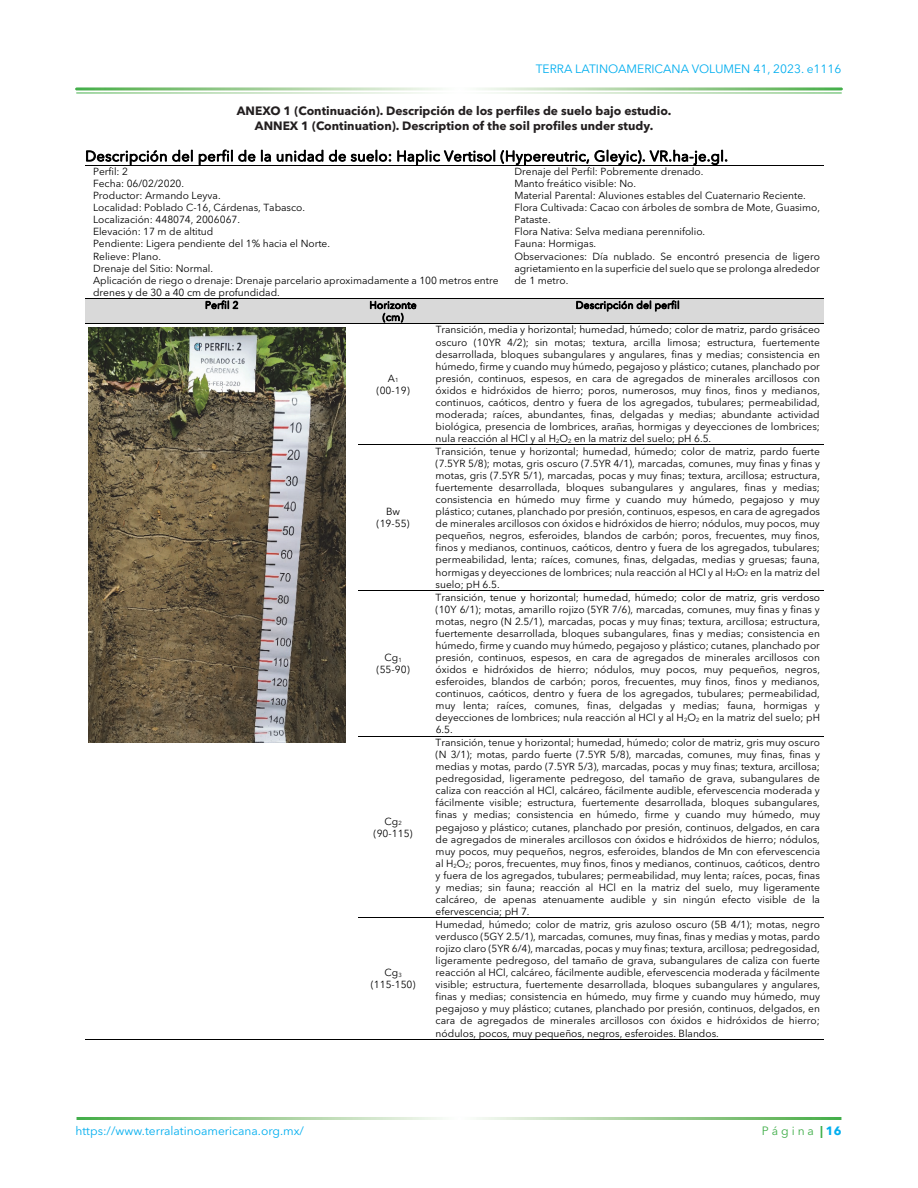
<style>
.page{position:relative;width:918px;height:1188px;background:#fff}
.page>*{position:absolute;margin:0;border:0;box-sizing:border-box;transform-origin:0 0}
.t1{font:14.55px "Avenir Next LT Pro";letter-spacing:.02em;color:#000}
._13_-TITULO_FIGURA{font:700 12px "Avenir Next LT Pro";color:#231f20}
.t2{font:12px "Avenir Next LT Pro";color:#00aeef}
.t3{font:12px "Avenir Next LT Pro";color:#40ae49}
.t4{font:10.2px/12px "Avenir Next LT Pro";color:#000;text-align:center}
.t5{font:10.2px/12px "Avenir Next LT Pro";letter-spacing:.02em;color:#000;text-align:center}
.s1{font-size:5.85px}
.s2{font-weight:700}
.s3{font-weight:700;color:#00aeef}
</style>
<div class="page">
<hr style="left:85px;top:165px;width:739px;height:1px;background:#000">
<div style="left:85px;top:299px;width:274px;height:24px;background:#d9d9d9"></div>
<div style="left:359px;top:299px;width:69px;height:24px;background:#d9d9d9"></div>
<div style="left:428px;top:299px;width:396px;height:24px;background:#d9d9d9"></div>
<hr style="left:85px;top:298px;width:739px;height:1px;background:#000">
<hr style="left:85px;top:323px;width:739px;height:1px;background:#000">
<hr style="left:359px;top:445px;width:465px;height:1px;background:#000">
<hr style="left:359px;top:590px;width:465px;height:1px;background:#000">
<hr style="left:359px;top:736px;width:465px;height:1px;background:#000">
<hr style="left:359px;top:918px;width:465px;height:1px;background:#000">
<hr style="left:85px;top:1039px;width:739px;height:1px;background:#000">
<img style="left:89px;top:328px;width:256px;height:415px">
<p class="t2" style="left:536px;top:62px;width:307px">TERRA LATINOAMERICANA VOLUMEN 41, 2023. e1116</p>
<p class="_13_-TITULO_FIGURA" style="left:237px;top:104px;width:436px">ANEXO 1 (Continuación). Descripción de los perfiles de suelo bajo estudio.</p>
<p class="_13_-TITULO_FIGURA" style="left:255px;top:118px;width:400px">ANNEX 1 (Continuation). Description of the soil profiles under study.</p>
<p class="t1" style="left:85px;top:147px;width:644px">Descripción del perfil de la unidad de suelo: Haplic Vertisol (Hypereutric, Gleyic). VR.ha-je.gl.</p>
<p class="t4" style="left:93px;top:165px;width:407px;text-align:left">Perfil: 2<br>Fecha: 06/02/2020.<br>Productor: Armando Leyva.<br>Localidad: Poblado C-16, Cárdenas, Tabasco.<br>Localización: 448074, 2006067.<br>Elevación: 17 m de altitud<br>Pendiente: Ligera pendiente del 1% hacia el Norte.<br>Relieve: Plano.<br>Drenaje del Sitio: Normal.<br>Aplicación de riego o drenaje: Drenaje parcelario aproximadamente a 100 metros entre drenes y de 30 a 40 cm de profundidad.</p>
<p class="t4" style="left:514px;top:165px;width:307px;text-align:left">Drenaje del Perfil: Pobremente drenado.<br>Manto freático visible: No.<br>Material Parental: Aluviones estables del Cuaternario Reciente.<br>Flora Cultivada: Cacao con árboles de sombra de Mote, Guasimo, Pataste.<br>Flora Nativa: Selva mediana perennifolio.<br>Fauna: Hormigas.<br>Observaciones: Día nublado. Se encontró presencia de ligero agrietamiento en la superficie del suelo que se prolonga alrededor de 1 metro.</p>
<p class="t4" style="left:205px;top:299px;width:35px">Perfil 2</p>
<p class="t5" style="left:369px;top:299px;width:49px">Horizonte (cm)</p>
<p class="t5" style="left:576px;top:299px;width:105px">Descripción del perfil</p>
<p class="t2" style="left:76px;top:1124px;width:230px">https://www.terralatinoamericana.org.mx/</p>
<p class="t4" style="left:377px;top:372px;width:35px">A<span class="s1">1 </span>(00-19)</p>
<p class="t4" style="left:377px;top:506px;width:35px">Bw (19-55)</p>
<p class="t4" style="left:377px;top:651px;width:35px">Cg<span class="s1">1 </span>(55-90)</p>
<p class="t4" style="left:374px;top:815px;width:41px">Cg<span class="s1">2 </span>(90-115)</p>
<p class="t4" style="left:371px;top:967px;width:46px">Cg<span class="s1">3 </span>(115-150)</p>
<p class="t4" style="left:436px;top:324px;width:386px;text-align:justify">Transición, media y horizontal; humedad, húmedo; color de matriz, pardo grisáceo oscuro (10YR 4/2); sin motas; textura, arcilla limosa; estructura, fuertemente desarrollada, bloques subangulares y angulares, finas y medias; consistencia en húmedo, firme y cuando muy húmedo, pegajoso y plástico; cutanes, planchado por presión, continuos, espesos, en cara de agregados de minerales arcillosos con óxidos e hidróxidos de hierro; poros, numerosos, muy finos, finos y medianos, continuos, caóticos, dentro y fuera de los agregados, tubulares; permeabilidad, moderada; raíces, abundantes, finas, delgadas y medias; abundante actividad biológica, presencia de lombrices, arañas, hormigas y deyecciones de lombrices; nula reacción al HCl y al H<span class="s1">2</span>O<span class="s1">2</span> en la matriz del suelo; pH 6.5.</p>
<p class="t4" style="left:436px;top:445px;width:386px;text-align:justify">Transición, tenue y horizontal; humedad, húmedo; color de matriz, pardo fuerte (7.5YR 5/8); motas, gris oscuro (7.5YR 4/1), marcadas, comunes, muy finas y finas y motas, gris (7.5YR 5/1), marcadas, pocas y muy finas; textura, arcillosa; estructura, fuertemente desarrollada, bloques subangulares y angulares, finas y medias; consistencia en húmedo muy firme y cuando muy húmedo, pegajoso y muy plástico; cutanes, planchado por presión, continuos, espesos, en cara de agregados de minerales arcillosos con óxidos e hidróxidos de hierro; nódulos, muy pocos, muy pequeños, negros, esferoides, blandos de carbón; poros, frecuentes, muy finos, finos y medianos, continuos, caóticos, dentro y fuera de los agregados, tubulares; permeabilidad, lenta; raíces, comunes, finas, delgadas, medias y gruesas; fauna, hormigas y deyecciones de lombrices; nula reacción al HCl y al H<span class="s1">2</span>O<span class="s1">2</span> en la matriz del suelo; pH 6.5.</p>
<p class="t4" style="left:436px;top:591px;width:386px;text-align:justify">Transición, tenue y horizontal; humedad, húmedo; color de matriz, gris verdoso (10Y 6/1); motas, amarillo rojizo (5YR 7/6), marcadas, comunes, muy finas y finas y motas, negro (N 2.5/1), marcadas, pocas y muy finas; textura, arcillosa; estructura, fuertemente desarrollada, bloques subangulares, finas y medias; consistencia en húmedo, firme y cuando muy húmedo, pegajoso y plástico; cutanes, planchado por presión, continuos, espesos, en cara de agregados de minerales arcillosos con óxidos e hidróxidos de hierro; nódulos, muy pocos, muy pequeños, negros, esferoides, blandos de carbón; poros, frecuentes, muy finos, finos y medianos, continuos, caóticos, dentro y fuera de los agregados, tubulares; permeabilidad, muy lenta; raíces, comunes, finas, delgadas y medias; fauna, hormigas y deyecciones de lombrices; nula reacción al HCl y al H<span class="s1">2</span>O<span class="s1">2</span> en la matriz del suelo; pH 6.5.</p>
<p class="t4" style="left:436px;top:737px;width:386px;text-align:justify">Transición, tenue y horizontal; humedad, húmedo; color de matriz, gris muy oscuro (N 3/1); motas, pardo fuerte (7.5YR 5/8), marcadas, comunes, muy finas, finas y medias y motas, pardo (7.5YR 5/3), marcadas, pocas y muy finas; textura, arcillosa; pedregosidad, ligeramente pedregoso, del tamaño de grava, subangulares de caliza con reacción al HCl, calcáreo, fácilmente audible, efervescencia moderada y fácilmente visible; estructura, fuertemente desarrollada, bloques subangulares, finas y medias; consistencia en húmedo, firme y cuando muy húmedo, muy pegajoso y plástico; cutanes, planchado por presión, continuos, delgados, en cara de agregados de minerales arcillosos con óxidos e hidróxidos de hierro; nódulos, muy pocos, muy pequeños, negros, esferoides, blandos de Mn con efervescencia al H<span class="s1">2</span>O<span class="s1">2</span>; poros, frecuentes, muy finos, finos y medianos, continuos, caóticos, dentro y fuera de los agregados, tubulares; permeabilidad, muy lenta; raíces, pocas, finas y medias; sin fauna; reacción al HCl en la matriz del suelo, muy ligeramente calcáreo, de apenas atenuamente audible y sin ningún efecto visible de la efervescencia; pH 7.</p>
<p class="t4" style="left:436px;top:918px;width:386px;text-align:justify">Humedad, húmedo; color de matriz, gris azuloso oscuro (5B 4/1); motas, negro verdusco (5GY 2.5/1), marcadas, comunes, muy finas, finas y medias y motas, pardo rojizo claro (5YR 6/4), marcadas, pocas y muy finas; textura, arcillosa; pedregosidad, ligeramente pedregoso, del tamaño de grava, subangulares de caliza con fuerte reacción al HCl, calcáreo, fácilmente audible, efervescencia moderada y fácilmente visible; estructura, fuertemente desarrollada, bloques subangulares y angulares, finas y medias; consistencia en húmedo, muy firme y cuando muy húmedo, muy pegajoso y muy plástico; cutanes, planchado por presión, continuos, delgados, en cara de agregados de minerales arcillosos con óxidos e hidróxidos de hierro; nódulos, pocos, muy pequeños, negros, esferoides. Blandos.</p>
<p class="t3" style="left:762px;top:1124px;width:81px">P á g i n a <span class="s2">|</span> <span class="s3">16</span></p>
</div>
